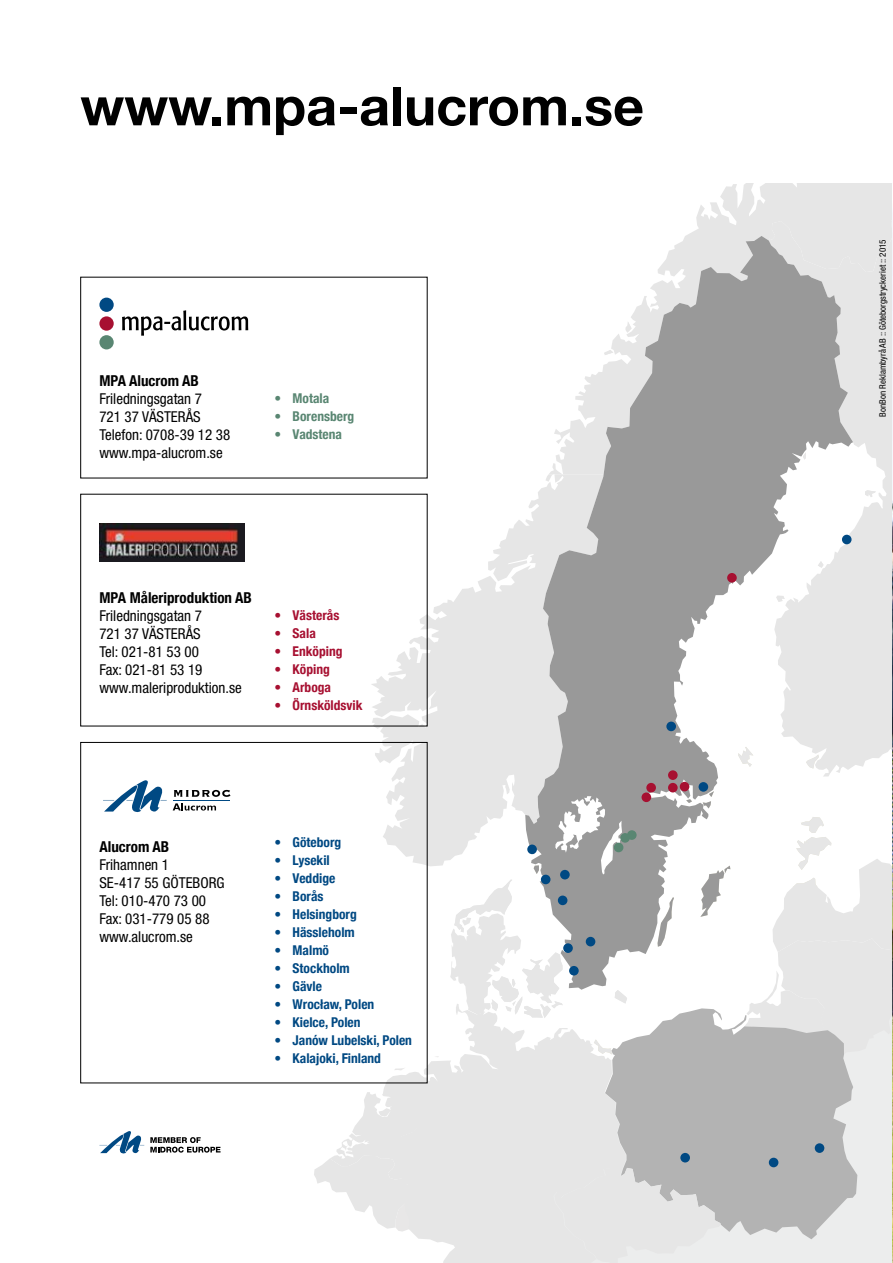
<style>
.page{position:relative;width:893px;height:1263px;background:#fff}
.page>*{position:absolute;margin:0;border:0;box-sizing:border-box;transform-origin:0 0}
.t1{font:700 54px "Helvetica Neue";color:#000}
.t2{font:condensed 15px/18px "Helvetica Neue";color:#000}
.t3{font:700 condensed 15px "Helvetica Neue";color:#000}
.t4{font:700 condensed 13.5px "Helvetica Neue";color:#004983}
.t5{font:700 condensed 13.5px "Helvetica Neue";color:#a71031}
.t6{font:700 condensed 13.5px "Helvetica Neue";color:#598672}
.t7{font:condensed 9px "Helvetica Neue";color:#000}
</style>
<div class="page">
<div style="left:721px;top:1054px;width:171px;height:209px;background:#eceded"></div>
<svg style="left:626px;top:1008px;width:231px;height:231px;background:#bbb"></svg>
<svg style="left:744px;top:859px;width:148px;height:195px;background:#dfdfdf"></svg>
<svg style="left:626px;top:1168px;width:95px;height:95px;background:#d9d9d9"></svg>
<svg style="left:686px;top:183px;width:83px;height:53px;fill:#e6e6e6"></svg>
<svg style="left:371px;top:478px;width:154px;height:388px;fill:#e6e6e6"></svg>
<svg style="left:769px;top:183px;width:123px;height:584px;background:#e7e7e7"></svg>
<svg style="left:314px;top:1068px;width:84px;height:162px"></svg>
<svg style="left:398px;top:1018px;width:228px;height:245px;background:#e8e8e8"></svg>
<svg style="left:525px;top:236px;width:328px;height:754px"></svg>
<svg style="left:450px;top:796px;width:177px;height:222px"></svg>
<div style="left:666px;top:722px;width:10px;height:9px;background:#004983;border-radius:50%"></div>
<div style="left:699px;top:782px;width:9px;height:10px;background:#004983;border-radius:50%"></div>
<div style="left:560px;top:870px;width:10px;height:9px;background:#004983;border-radius:50%"></div>
<div style="left:541px;top:875px;width:9px;height:9px;background:#004983;border-radius:50%"></div>
<div style="left:558px;top:895px;width:9px;height:10px;background:#004983;border-radius:50%"></div>
<div style="left:563px;top:943px;width:10px;height:10px;background:#004983;border-radius:50%"></div>
<div style="left:569px;top:966px;width:10px;height:9px;background:#004983;border-radius:50%"></div>
<div style="left:680px;top:1153px;width:10px;height:9px;background:#004983;border-radius:50%"></div>
<div style="left:527px;top:844px;width:10px;height:10px;background:#004983;border-radius:50%"></div>
<div style="left:769px;top:1158px;width:9px;height:9px;background:#004983;border-radius:50%"></div>
<div style="left:815px;top:1143px;width:9px;height:10px;background:#004983;border-radius:50%"></div>
<div style="left:620px;top:833px;width:10px;height:10px;background:#598672;border-radius:50%"></div>
<div style="left:627px;top:830px;width:10px;height:10px;background:#598672;border-radius:50%"></div>
<div style="left:614px;top:843px;width:9px;height:9px;background:#598672;border-radius:50%"></div>
<svg style="left:122px;top:310px;width:126px;height:26px"></svg>
<div style="left:99px;top:316px;width:15px;height:15px;background:#a71031;border-radius:50%"></div>
<div style="left:99px;top:298px;width:15px;height:14px;background:#004983;border-radius:50%"></div>
<div style="left:99px;top:335px;width:15px;height:14px;background:#598672;border-radius:50%"></div>
<svg style="left:103px;top:780px;width:64px;height:32px"></svg>
<svg style="left:174px;top:790px;width:57px;height:7px"></svg>
<svg style="left:173px;top:803px;width:43px;height:7px"></svg>
<hr style="left:174px;top:800px;width:56px;height:1px;background:#004983">
<svg style="left:99px;top:1131px;width:45px;height:22px"></svg>
<svg style="left:150px;top:1137px;width:71px;height:15px"></svg>
<img style="left:99px;top:523px;width:146px;height:39px">
<div style="left:80px;top:742px;width:348px;height:341px;border:1px solid #000"></div>
<img style="left:892px;top:213px;width:1px;height:1050px">
<div style="left:842px;top:535px;width:9px;height:9px;background:#004983;border-radius:50%"></div>
<div style="left:668px;top:783px;width:10px;height:9px;background:#a71031;border-radius:50%"></div>
<div style="left:668px;top:770px;width:10px;height:10px;background:#a71031;border-radius:50%"></div>
<div style="left:680px;top:782px;width:9px;height:9px;background:#a71031;border-radius:50%"></div>
<div style="left:646px;top:783px;width:10px;height:9px;background:#a71031;border-radius:50%"></div>
<div style="left:641px;top:792px;width:10px;height:10px;background:#a71031;border-radius:50%"></div>
<div style="left:586px;top:937px;width:9px;height:9px;background:#004983;border-radius:50%"></div>
<div style="left:727px;top:573px;width:10px;height:10px;background:#a71031;border-radius:50%"></div>
<h1 class="t1" style="left:80px;top:64px;width:565px">www.mpa-alucrom.se</h1>
<p class="t3" style="left:99px;top:368px;width:101px">MPA Alucrom AB</p>
<p class="t2" style="left:99px;top:390px;width:132px">Friledningsgatan 7<br>721 37 VÄSTERÅS<br>Telefon: 0708-39 12 38 www.mpa-alucrom.se</p>
<p class="t6" style="left:275px;top:387px;width:56px">• Motala</p>
<p class="t6" style="left:275px;top:405px;width:81px">• Borensberg</p>
<p class="t6" style="left:275px;top:423px;width:69px">• Vadstena</p>
<p class="t3" style="left:99px;top:585px;width:154px">MPA Måleriproduktion AB</p>
<p class="t2" style="left:99px;top:607px;width:144px">Friledningsgatan 7<br>721 37 VÄSTERÅS<br>Tel: 021-81 53 00<br>Fax: 021-81 53 19 www.maleriproduktion.se</p>
<p class="t5" style="left:275px;top:604px;width:66px">• Västerås</p>
<p class="t5" style="left:275px;top:622px;width:43px">• Sala</p>
<p class="t5" style="left:275px;top:640px;width:69px">• Enköping</p>
<p class="t5" style="left:275px;top:658px;width:57px">• Köping</p>
<p class="t5" style="left:275px;top:676px;width:58px">• Arboga</p>
<p class="t5" style="left:275px;top:694px;width:89px">• Örnsköldsvik</p>
<p class="t3" style="left:99px;top:834px;width:71px">Alucrom AB</p>
<p class="t2" style="left:99px;top:855px;width:127px">Frihamnen 1<br>SE-417 55 GÖTEBORG<br>Tel: 010-470 73 00<br>Fax: 031-779 05 88 www.alucrom.se</p>
<p class="t4" style="left:275px;top:831px;width:68px">• Göteborg</p>
<p class="t4" style="left:275px;top:849px;width:57px">• Lysekil</p>
<p class="t4" style="left:275px;top:867px;width:62px">• Veddige</p>
<p class="t4" style="left:275px;top:885px;width:50px">• Borås</p>
<p class="t4" style="left:275px;top:903px;width:84px">• Helsingborg</p>
<p class="t4" style="left:275px;top:921px;width:82px">• Hässleholm</p>
<p class="t4" style="left:275px;top:939px;width:56px">• Malmö</p>
<p class="t4" style="left:275px;top:957px;width:77px">• Stockholm</p>
<p class="t4" style="left:275px;top:975px;width:49px">• Gävle</p>
<p class="t4" style="left:275px;top:993px;width:101px">• Wrocław, Polen</p>
<p class="t4" style="left:275px;top:1011px;width:87px">• Kielce, Polen</p>
<p class="t4" style="left:275px;top:1029px;width:139px">• Janów Lubelski, Polen</p>
<p class="t4" style="left:275px;top:1047px;width:108px">• Kalajoki, Finland</p>
<p class="t7" style="left:877px;top:417px;width:179px;rotate:-90deg">BonBon Reklambyrå AB :: Göteborgstryckeriet :: 2015</p>
</div>
